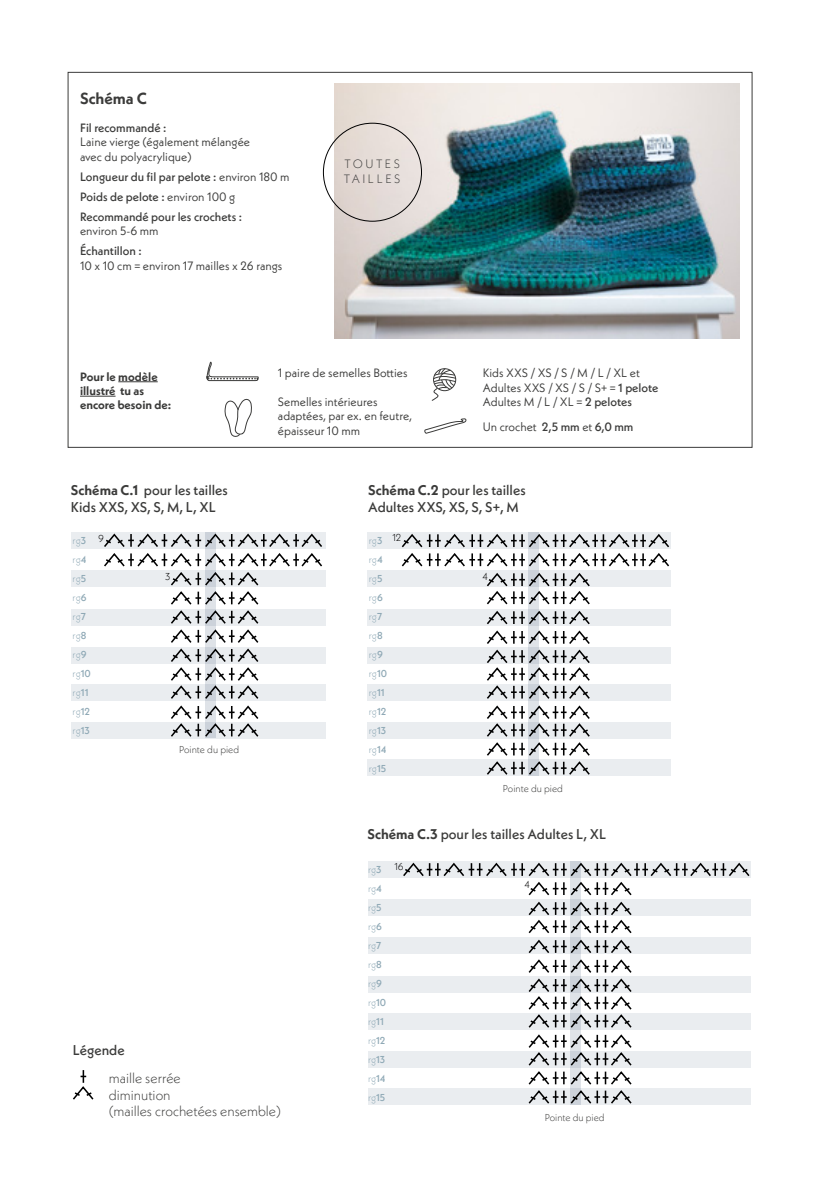
<style>
.page{position:relative;width:823px;height:1191px;background:#fff}
.page>*{position:absolute;margin:0;border:0;box-sizing:border-box;transform-origin:0 0}
.t1{font:700 16px "Neue Kabel";color:#3b3b3a}
.t2{font:500 14px/16.8px "Neue Kabel";color:#3b3b3a}
.t3{font:300 14px/16.8px "Neue Kabel";color:#3b3b3a}
.t4{font:12px/14.4px "Neue Kabel";color:#3b3b3a}
.t5{font:500 12px/20px "Neue Kabel";color:#3b3b3a}
.t6{font:700 12px/14.4px "Neue Kabel";color:#3b3b3a}
.t7{font:300 12px/14.4px "Neue Kabel";letter-spacing:.21em;color:#3b3b3a}
.t8{font:300 10px/19px "Neue Kabel";letter-spacing:-.015em;color:#8ea8b5}
.t9{font:300 10px "Neue Kabel";color:#3b3b3a}
.t10{font:300 10px "Neue Kabel";color:#000}
.s1{font-weight:400}
.s2{font-weight:500}
.s3{font-weight:700}
</style>
<div class="page">
<svg style="left:73px;top:1070px;width:21px;height:30px"></svg>
<div style="left:367px;top:570px;width:304px;height:16px;background:#eaedf0"></div>
<div style="left:367px;top:647px;width:304px;height:16px;background:#eaedf0"></div>
<div style="left:367px;top:722px;width:304px;height:16px;background:#eaedf0"></div>
<div style="left:367px;top:685px;width:304px;height:16px;background:#eaedf0"></div>
<div style="left:367px;top:760px;width:304px;height:16px;background:#eaedf0"></div>
<div style="left:367px;top:532px;width:304px;height:16px;background:#eaedf0"></div>
<div style="left:367px;top:609px;width:304px;height:16px;background:#eaedf0"></div>
<svg style="left:400px;top:532px;width:270px;height:244px"></svg>
<svg style="left:528px;top:532px;width:10px;height:244px;background:#b7bcc1"></svg>
<div style="left:71px;top:647px;width:254px;height:16px;background:#eaedf0"></div>
<div style="left:71px;top:722px;width:254px;height:16px;background:#eaedf0"></div>
<div style="left:71px;top:609px;width:254px;height:16px;background:#eaedf0"></div>
<div style="left:71px;top:684px;width:254px;height:16px;background:#eaedf0"></div>
<div style="left:71px;top:571px;width:254px;height:16px;background:#eaedf0"></div>
<div style="left:71px;top:532px;width:254px;height:16px;background:#eaedf0"></div>
<svg style="left:102px;top:532px;width:221px;height:206px"></svg>
<svg style="left:424px;top:418px;width:42px;height:16px"></svg>
<svg style="left:431px;top:368px;width:25px;height:33px"></svg>
<hr style="left:118px;top:381px;width:40px;height:1px;background:#3b3b3a">
<hr style="left:80px;top:396px;width:35px;height:1px;background:#3b3b3a">
<svg style="left:206px;top:361px;width:53px;height:20px"></svg>
<svg style="left:224px;top:398px;width:28px;height:39px"></svg>
<img style="left:334px;top:84px;width:404px;height:254px">
<div style="left:368px;top:899px;width:382px;height:16px;background:#eaedf0"></div>
<div style="left:368px;top:976px;width:382px;height:16px;background:#eaedf0"></div>
<div style="left:368px;top:1051px;width:382px;height:16px;background:#eaedf0"></div>
<div style="left:368px;top:1013px;width:382px;height:16px;background:#eaedf0"></div>
<div style="left:368px;top:1088px;width:382px;height:16px;background:#eaedf0"></div>
<div style="left:368px;top:861px;width:382px;height:16px;background:#eaedf0"></div>
<div style="left:368px;top:938px;width:382px;height:16px;background:#eaedf0"></div>
<svg style="left:401px;top:861px;width:349px;height:244px"></svg>
<svg style="left:570px;top:861px;width:10px;height:243px;background:#b7bbc1"></svg>
<h1 class="t1" style="left:80px;top:88px;width:69px">Schéma C</h1>
<p class="t5" style="left:80px;top:118px;width:88px">Fil recommandé :</p>
<p class="t4" style="left:80px;top:135px;width:171px">Laine vierge (également mélangée avec du polyacrylique)</p>
<p class="t5" style="left:80px;top:166px;width:211px">Longueur du fil par pelote : <span class="s1">environ 180 m<br></span>Poids de pelote : <span class="s1">environ 100 g<br></span>Recommandé pour les crochets :</p>
<p class="t4" style="left:80px;top:224px;width:80px">environ 5-6 mm</p>
<p class="t5" style="left:80px;top:241px;width:63px">Échantillon :</p>
<p class="t4" style="left:80px;top:258px;width:204px">10 x 10 cm = environ 17 mailles x 26 rangs</p>
<p class="t7" style="left:344px;top:157px;width:58px">TOUTES<br>TAILLES</p>
<p class="t6" style="left:80px;top:369px;width:93px">Pour le modèle illustré tu as encore besoin de:</p>
<p class="t4" style="left:278px;top:366px;width:131px">1 paire de semelles Botties</p>
<p class="t4" style="left:278px;top:394px;width:136px">Semelles intérieures adaptées, par ex. en feutre, épaisseur 10 mm</p>
<p class="t4" style="left:482px;top:366px;width:177px">Kids XXS / XS / S / M / L / XL et<br>Adultes XXS / XS / S / S+ = <span class="s2">1 pelote<br></span>Adultes M / L / XL = <span class="s2">2 pelotes</span></p>
<p class="t4" style="left:482px;top:419px;width:152px">Un crochet <span class="s2">2,5 mm</span> et <span class="s2">6,0 mm</span></p>
<p class="t2" style="left:71px;top:482px;width:158px"><span class="s3">Schéma C.1</span> pour les tailles<br>Kids XXS, XS, S, M, L, XL</p>
<p class="t10" style="left:98px;top:532px;width:7px">9</p>
<p class="t10" style="left:165px;top:570px;width:7px">3</p>
<p class="t8" style="left:73px;top:531px;width:20px">rg<span class="s2">3 </span>rg<span class="s2">4 </span>rg<span class="s2">5 </span>rg<span class="s2">6 </span>rg<span class="s2">7 </span>rg<span class="s2">8 </span>rg<span class="s2">9 </span>rg<span class="s2">10 </span>rg<span class="s2">11 </span>rg<span class="s2">12 </span>rg<span class="s2">13</span></p>
<p class="t9" style="left:179px;top:743px;width:61px">Pointe du pied</p>
<p class="t2" style="left:73px;top:1041px;width:53px">Légende</p>
<p class="t3" style="left:109px;top:1069px;width:173px">maille serrée<br>diminution<br>(mailles crochetées ensemble)</p>
<p class="t2" style="left:368px;top:482px;width:159px"><span class="s3">Schéma C.2</span> pour les tailles<br>Adultes XXS, XS, S, S+, M</p>
<p class="t10" style="left:392px;top:531px;width:10px">12</p>
<p class="t10" style="left:482px;top:570px;width:7px">4</p>
<p class="t8" style="left:368px;top:531px;width:20px">rg<span class="s2">3 </span>rg<span class="s2">4 </span>rg<span class="s2">5 </span>rg<span class="s2">6 </span>rg<span class="s2">7 </span>rg<span class="s2">8 </span>rg<span class="s2">9 </span>rg<span class="s2">10 </span>rg<span class="s2">11 </span>rg<span class="s2">12 </span>rg<span class="s2">13 </span>rg<span class="s2">14 </span>rg<span class="s2">15</span></p>
<p class="t9" style="left:502px;top:782px;width:61px">Pointe du pied</p>
<p class="t2" style="left:367px;top:825px;width:240px"><span class="s3">Schéma C.3</span> pour les tailles Adultes L, XL</p>
<p class="t10" style="left:394px;top:860px;width:11px">16</p>
<p class="t8" style="left:368px;top:860px;width:20px">rg<span class="s2">3 </span>rg<span class="s2">4 </span>rg<span class="s2">5 </span>rg<span class="s2">6 </span>rg<span class="s2">7 </span>rg<span class="s2">8 </span>rg<span class="s2">9 </span>rg<span class="s2">10 </span>rg<span class="s2">11 </span>rg<span class="s2">12 </span>rg<span class="s2">13 </span>rg<span class="s2">14 </span>rg<span class="s2">15</span></p>
<p class="t10" style="left:524px;top:878px;width:7px">4</p>
<p class="t9" style="left:544px;top:1110px;width:61px">Pointe du pied</p>
</div>
